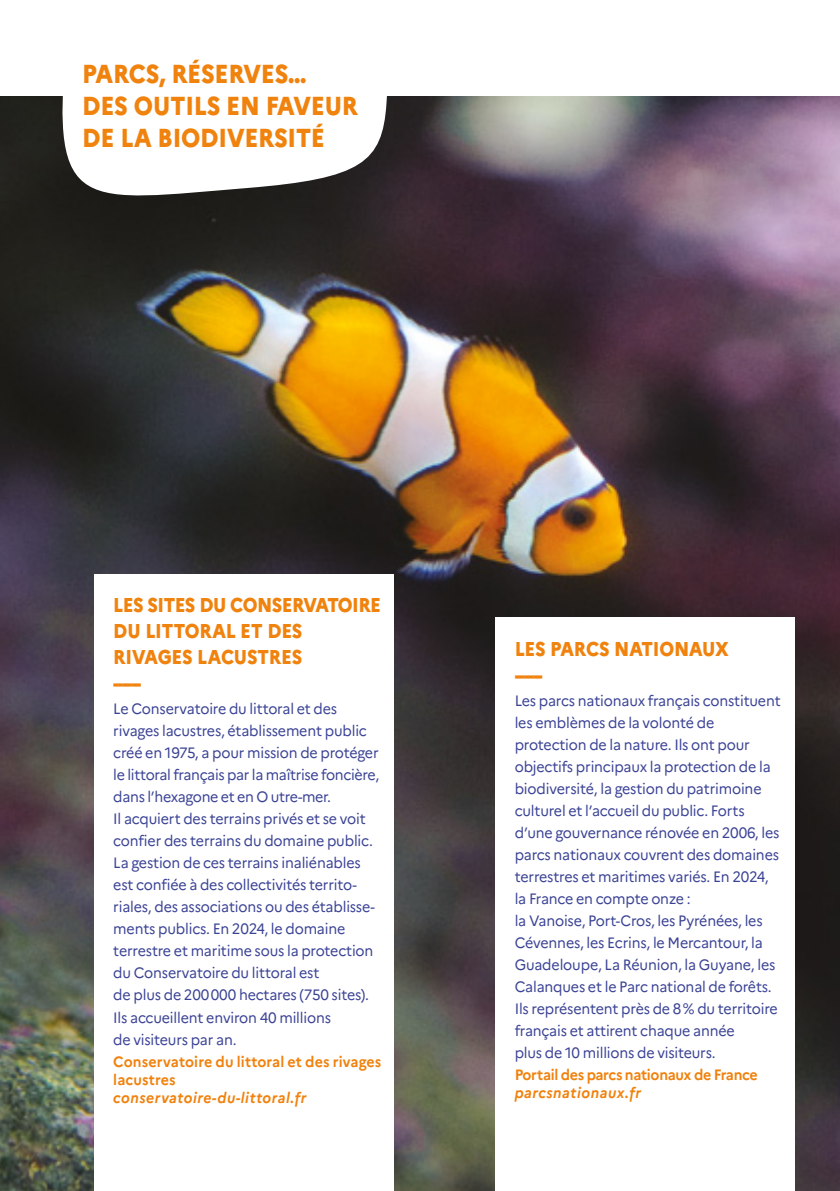
<style>
.page{position:relative;width:840px;height:1191px;background:#fff}
.page>*{position:absolute;margin:0;border:0;box-sizing:border-box;transform-origin:0 0}
.ENCADRE_Titre{font:800 26px "Marianne";letter-spacing:-.01em;color:#f0820e;scale:.9 1}
.ENCADRE_Titre-2{font:800 20px/26px "Marianne";letter-spacing:-.01em;color:#f0820e;scale:.9 1}
.ENCADRE_Blanc{font:15px/22px "Marianne";letter-spacing:-.01em;color:#3b4395;scale:.95 1}
.ENCADRE_Blanc-2{font:italic 700 15px "Marianne";letter-spacing:.04em;color:#f0820e;scale:.95 1}
.ENCADRE_Blanc-3{font:700 15px/18px "Marianne";color:#f0820e;scale:.95 1}
.ENCADRE_Blanc-4{font:700 15px "Marianne";letter-spacing:-.02em;color:#f0820e;scale:.95 1}
</style>
<div class="page">
<img style="left:0;top:96px;width:839px;height:1095px">
<div style="left:494px;top:618px;width:300px;height:573px;background:#fff"></div>
<div style="left:94px;top:574px;width:299px;height:617px;background:#fff"></div>
<svg style="left:50px;top:96px;width:347px;height:119px"></svg>
<p class="ENCADRE_Titre" style="left:82px;top:58px;width:250px">PARCS, RÉSERVES...</p>
<p class="ENCADRE_Titre" style="left:82px;top:90px;width:307px">DES OUTILS EN FAVEUR</p>
<p class="ENCADRE_Titre" style="left:82px;top:122px;width:271px">DE LA BIODIVERSITÉ</p>
<p class="ENCADRE_Titre-2" style="left:113px;top:592px;width:299px">LES SITES DU CONSERVATOIRE<br>DU LITTORAL ET DES<br>RIVAGES LACUSTRES</p>
<p class="ENCADRE_Titre-2" style="left:113px;top:672px;width:33px">------</p>
<p class="ENCADRE_Blanc" style="left:113px;top:698px;width:281px">Le Conservatoire du littoral et des rivages lacustres, établissement public créé en 1975, a pour mission de protéger le littoral français par la maîtrise foncière, dans l’hexagone et en O utre-mer.</p>
<p class="ENCADRE_Blanc" style="left:113px;top:808px;width:274px">Il acquiert des terrains privés et se voit confier des terrains du domaine public.</p>
<p class="ENCADRE_Blanc" style="left:113px;top:852px;width:262px">La gestion de ces terrains inaliénables</p>
<p class="ENCADRE_Blanc" style="left:113px;top:874px;width:276px">est confiée à des collectivités territo&shy;riales, des associations ou des établisse&shy;ments publics. En 2024, le domaine terrestre et maritime sous la protection du Conservatoire du littoral est<br>de plus de 200000 hectares (750 sites).<br>Ils accueillent environ 40 millions<br>de visiteurs par an.</p>
<p class="ENCADRE_Blanc-3" style="left:113px;top:1052px;width:283px">Conservatoire du littoral et des rivages lacustres</p>
<p class="ENCADRE_Blanc-2" style="left:113px;top:1085px;width:205px">conservatoire-du-littoral.fr</p>
<p class="ENCADRE_Titre-2" style="left:514px;top:636px;width:239px">LES PARCS NATIONAUX</p>
<p class="ENCADRE_Titre-2" style="left:514px;top:664px;width:33px">------</p>
<p class="ENCADRE_Blanc" style="left:514px;top:690px;width:281px">Les parcs nationaux français constituent les emblèmes de la volonté de protection de la nature. Ils ont pour objectifs principaux la protection de la biodiversité, la gestion du patrimoine culturel et l’accueil du public. Forts d’une gouvernance rénovée en 2006, les parcs nationaux couvrent des domaines terrestres et maritimes variés. En 2024, la France en compte onze :</p>
<p class="ENCADRE_Blanc" style="left:514px;top:910px;width:278px">la Vanoise, Port-Cros, les Pyrénées, les Cévennes, les Ecrins, le Mercantour, la Guadeloupe, La Réunion, la Guyane, les Calanques et le Parc national de forêts.<br>Ils représentent près de 8% du territoire français et attirent chaque année<br>plus de 10 millions de visiteurs.</p>
<p class="ENCADRE_Blanc-4" style="left:514px;top:1066px;width:257px">Portail des parcs nationaux de France</p>
<p class="ENCADRE_Blanc-2" style="left:514px;top:1081px;width:135px">parcsnationaux.fr</p>
</div>
